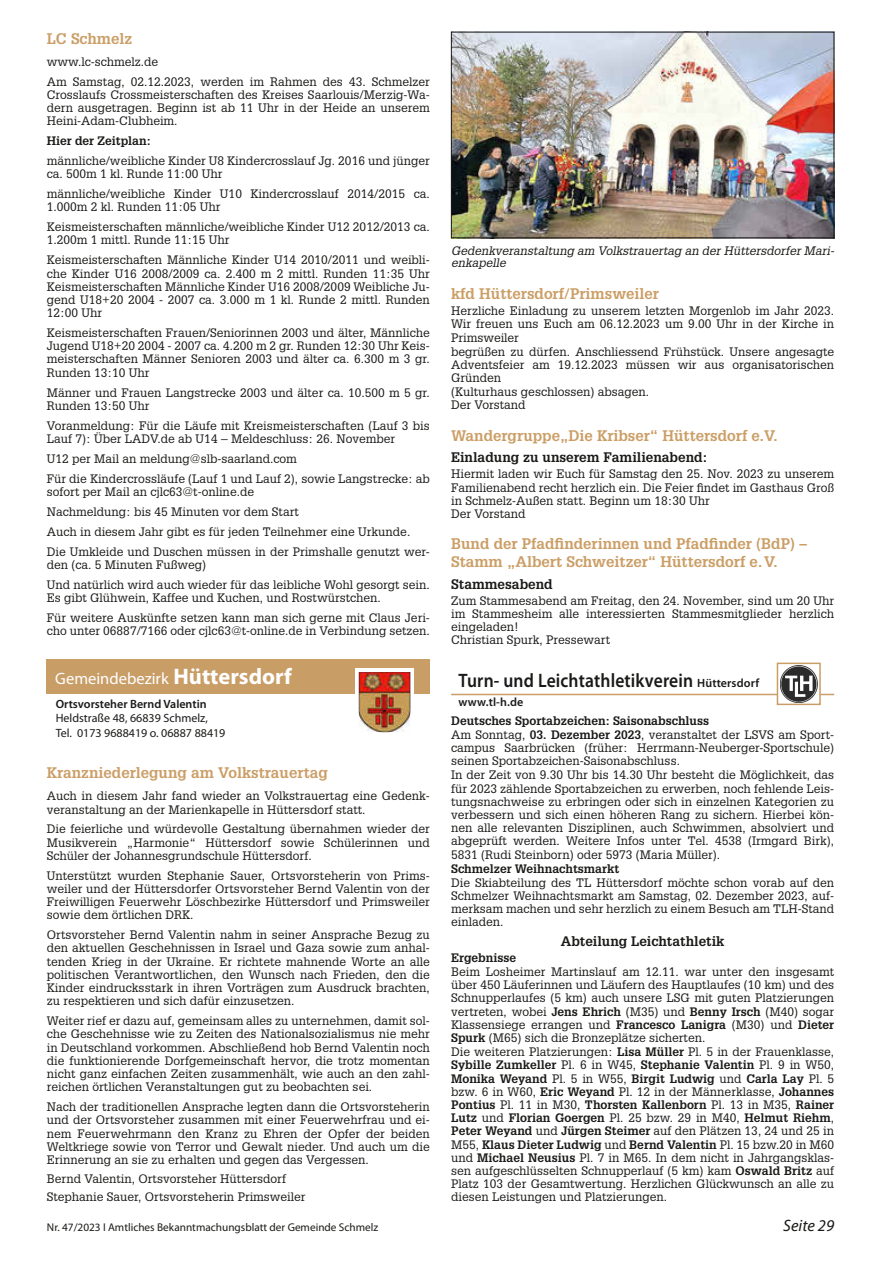
<style>
.page{position:relative;width:881px;height:1263px;background:#fff}
.page>*{position:absolute;margin:0;border:0;box-sizing:border-box;transform-origin:0 0}
.t1{font:600 19.5px "Myriad Pro";letter-spacing:.01em;color:#1a1a18;scale:.9 1}
.t2{font:16.5px "Myriad Pro";color:#fff}
.t3{font:italic 16.5px "Myriad Pro";color:#1a1a18}
.t4{font:700 15px/18px "Glypha LT";color:#cb9e66}
.t5{font:700 13.5px "Glypha LT";color:#1a1a18}
.t6{font:12px/13.2px "Glypha LT";color:#1a1a18}
.t7{font:italic 12px/12px "Glypha LT";color:#1a1a18}
.t8{font:12px/14.4px "Myriad Pro";color:#1a1a18}
.t9{font:700 12px "Glypha LT";color:#1a1a18}
.t10{font:600 12px "Myriad Pro";color:#1a1a18}
.t11{font:11.25px "Myriad Pro";color:#1a1a18}
.s1{font-weight:700;font-size:22.5px}
.s2{font-size:12px}
.s3{font-weight:700}
</style>
<div class="page">
<img style="left:453px;top:34px;width:378px;height:202px">
<div style="left:451px;top:32px;width:382px;height:206px;border:1px solid #1a1a18"></div>
<hr style="left:451px;top:694px;width:382px;height:1px;background:#c99d66">
<svg style="left:779px;top:666px;width:38px;height:36px"></svg>
<div style="left:776px;top:663px;width:44px;height:42px;border:2px solid #c99d66"></div>
<div style="left:47px;top:659px;width:382px;height:34px;background:#c99d66"></div>
<div style="left:355px;top:668px;width:59px;height:65px;background:#fff"></div>
<img style="left:358px;top:672px;width:52px;height:60px">
<p class="t4" style="left:47px;top:29px;width:87px">LC Schmelz</p>
<p class="t6" style="left:47px;top:51px;width:384px;line-height:20px">www. lc-schmelz. de<br>Am Samstag, 02. 12. 2023, werden im Rahmen des 43. Schmelzer</p>
<p class="t6" style="left:47px;top:88px;width:384px;text-align:justify">Crosslaufs Crossmeisterschaften des Kreises Saarlouis/Merzig-Wa&shy;dern ausgetragen. Beginn ist ab 11 Uhr in der Heide an unserem Heini-Adam-Clubheim.</p>
<p class="t9" style="left:47px;top:133px;width:105px">Hier der Zeitplan:</p>
<p class="t6" style="left:47px;top:154px;width:384px">männliche/weibliche Kinder U8 Kindercrosslauf Jg. 2016 und jünger ca. 500m 1 kl. Runde 11:00 Uhr</p>
<p class="t6" style="left:47px;top:187px;width:382px">männliche/weibliche Kinder U10 Kindercrosslauf 2014/2015 ca.</p>
<p class="t6" style="left:47px;top:197px;width:382px;line-height:20px">1. 000m 2 kl. Runden 11:05 Uhr<br>Keismeisterschaften männliche/weibliche Kinder U12 2012/2013 ca.</p>
<p class="t6" style="left:47px;top:230px;width:384px;line-height:20px">1. 200m 1 mittl. Runde 11:15 Uhr<br>Keismeisterschaften Männliche Kinder U14 2010/2011 und weibli-</p>
<p class="t6" style="left:47px;top:266px;width:384px;text-align:justify">che Kinder U16 2008/2009 ca. 2. 400 m 2 mittl. Runden 11:35 Uhr Keismeisterschaften Männliche Kinder U16 2008/2009 Weibliche Ju&shy;gend U18+20 2004 - 2007 ca. 3. 000 m 1 kl. Runde 2 mittl. Runden 12:00 Uhr</p>
<p class="t6" style="left:47px;top:326px;width:384px">Keismeisterschaften Frauen/Seniorinnen 2003 und älter, Männliche Jugend U18+20 2004 - 2007 ca. 4. 200 m 2 gr. Runden 12:30 Uhr Keis&shy;meisterschaften Männer Senioren 2003 und älter ca. 6. 300 m 3 gr.<br>Runden 13:10 Uhr</p>
<p class="t6" style="left:47px;top:385px;width:382px">Männer und Frauen Langstrecke 2003 und älter ca. 10. 500 m 5 gr.<br>Runden 13:50 Uhr</p>
<p class="t6" style="left:47px;top:418px;width:384px">Voranmeldung: Für die Läufe mit Kreismeisterschaften (Lauf 3 bis<br>Lauf 7): Über LADV. de ab U14 – Meldeschluss: 26. November</p>
<p class="t6" style="left:47px;top:448px;width:384px;line-height:20px">U12 per Mail an meldung@slb-saarland. com<br>Für die Kindercrossläufe (Lauf 1 und Lauf 2), sowie Langstrecke: ab</p>
<p class="t6" style="left:47px;top:481px;width:384px;line-height:20px">sofort per Mail an cjlc63@t-online. de<br>Nachmeldung: bis 45 Minuten vor dem Start<br>Auch in diesem Jahr gibt es für jeden Teilnehmer eine Urkunde.<br>Die Umkleide und Duschen müssen in der Primshalle genutzt wer-</p>
<p class="t6" style="left:47px;top:554px;width:382px;line-height:20px">den (ca. 5 Minuten Fußweg)<br>Und natürlich wird auch wieder für das leibliche Wohl gesorgt sein.</p>
<p class="t6" style="left:47px;top:587px;width:384px;line-height:20px">Es gibt Glühwein, Kaffee und Kuchen, und Rostwürstchen.<br>Für weitere Auskünfte setzen kann man sich gerne mit Claus Jeri-</p>
<p class="t6" style="left:47px;top:624px;width:382px">cho unter 06887/7166 oder cjlc63@t-online. de in Verbindung setzen.</p>
<h2 class="t2" style="left:55px;top:669px;width:238px">Gemeindebezirk <span class="s1">Hüttersdorf</span></h2>
<p class="t10" style="left:56px;top:696px;width:152px">Ortsvorsteher Bernd Valentin</p>
<p class="t8" style="left:56px;top:711px;width:171px">Heldstraße 48, 66839 Schmelz,<br>Tel. 0173 9688419 o. 06887 88419</p>
<p class="t4" style="left:47px;top:764px;width:282px">Kranzniederlegung am Volkstrauertag</p>
<p class="t6" style="left:47px;top:789px;width:384px">Auch in diesem Jahr fand wieder an Volkstrauertag eine Gedenk&shy;veranstaltung an der Marienkapelle in Hüttersdorf statt.</p>
<p class="t6" style="left:47px;top:822px;width:384px;text-align:justify">Die feierliche und würdevolle Gestaltung übernahmen wieder der Musikverein „Harmonie“ Hüttersdorf sowie Schülerinnen und Schüler der Johannesgrundschule Hüttersdorf.</p>
<p class="t6" style="left:47px;top:869px;width:384px;text-align:justify">Unterstützt wurden Stephanie Sauer, Ortsvorsteherin von Prims&shy;weiler und der Hüttersdorfer Ortsvorsteher Bernd Valentin von der Freiwilligen Feuerwehr Löschbezirke Hüttersdorf und Primsweiler sowie dem örtlichen DRK.</p>
<p class="t6" style="left:47px;top:928px;width:384px;text-align:justify">Ortsvorsteher Bernd Valentin nahm in seiner Ansprache Bezug zu den aktuellen Geschehnissen in Israel und Gaza sowie zum anhal&shy;tenden Krieg in der Ukraine. Er richtete mahnende Worte an alle politischen Verantwortlichen, den Wunsch nach Frieden, den die Kinder eindrucksstark in ihren Vorträgen zum Ausdruck brachten, zu respektieren und sich dafür einzusetzen.</p>
<p class="t6" style="left:47px;top:1014px;width:384px;text-align:justify">Weiter rief er dazu auf, gemeinsam alles zu unternehmen, damit sol&shy;che Geschehnisse wie zu Zeiten des Nationalsozialismus nie mehr in Deutschland vorkommen. Abschließend hob Bernd Valentin noch die funktionierende Dorfgemeinschaft hervor, die trotz momentan nicht ganz einfachen Zeiten zusammenhält, wie auch an den zahl&shy;reichen örtlichen Veranstaltungen gut zu beobachten sei.</p>
<p class="t6" style="left:47px;top:1100px;width:384px;text-align:justify">Nach der traditionellen Ansprache legten dann die Ortsvorsteherin und der Ortsvorsteher zusammen mit einer Feuerwehrfrau und ei&shy;nem Feuerwehrmann den Kranz zu Ehren der Opfer der beiden Weltkriege sowie von Terror und Gewalt nieder. Und auch um die Erinnerung an sie zu erhalten und gegen das Vergessen.</p>
<p class="t6" style="left:47px;top:1169px;width:260px;line-height:18.8px">Bernd Valentin, Ortsvorsteher Hüttersdorf<br>Stephanie Sauer, Ortsvorsteherin Primsweiler</p>
<p class="t7" style="left:451px;top:245px;width:384px">Gedenkveranstaltung am Volkstrauertag an der Hüttersdorfer Mari&shy;enkapelle</p>
<p class="t4" style="left:451px;top:284px;width:209px">kfd Hüttersdorf/Primsweiler</p>
<p class="t6" style="left:451px;top:304px;width:384px">Herzliche Einladung zu unserem letzten Morgenlob im Jahr 2023.<br>Wir freuen uns Euch am 06. 12. 2023 um 9. 00 Uhr in der Kirche in Primsweiler<br>begrüßen zu dürfen. Anschliessend Frühstück. Unsere angesagte Adventsfeier am 19. 12. 2023 müssen wir aus organisatorischen Gründen<br>(Kulturhaus geschlossen) absagen.</p>
<p class="t6" style="left:451px;top:398px;width:76px">Der Vorstand</p>
<p class="t4" style="left:451px;top:426px;width:328px">Wandergruppe„Die Kribser“ Hüttersdorf e.V.</p>
<p class="t5" style="left:451px;top:449px;width:257px">Einladung zu unserem Familienabend:</p>
<p class="t6" style="left:451px;top:467px;width:384px">Hiermit laden wir Euch für Samstag den 25. Nov. 2023 zu unserem Familienabend recht herzlich ein. Die Feier findet im Gasthaus Groß in Schmelz-Außen statt. Beginn um 18:30 Uhr<br>Der Vorstand</p>
<p class="t4" style="left:451px;top:535px;width:357px">Bund der Pfadfinderinnen und Pfadfinder (BdP) –<br>Stamm „Albert Schweitzer“ Hüttersdorf e.V.</p>
<p class="t5" style="left:451px;top:576px;width:103px">Stammesabend</p>
<p class="t6" style="left:451px;top:594px;width:384px">Zum Stammesabend am Freitag, den 24. November, sind um 20 Uhr im Stammesheim alle interessierten Stammesmitglieder herzlich eingeladen!<br>Christian Spurk, Pressewart</p>
<h1 class="t1" style="left:458px;top:668px;width:335px">Turn- und Leichtathletikverein <span class="s2">Hüttersdorf</span></h1>
<p class="t10" style="left:458px;top:694px;width:66px">www.tl-h.de</p>
<p class="t6" style="left:451px;top:713px;width:384px"><span class="s3">Deutsches Sportabzeichen: Saisonabschluss<br></span>Am Sonntag, <span class="s3">03. Dezember 2023</span>, veranstaltet der LSVS am Sport&shy;campus Saarbrücken (früher: Herrmann-Neuberger-Sportschule) seinen Sportabzeichen-Saisonabschluss.<br>In der Zeit von 9. 30 Uhr bis 14. 30 Uhr besteht die Möglichkeit, das für 2023 zählende Sportabzeichen zu erwerben, noch fehlende Leis&shy;tungsnachweise zu erbringen oder sich in einzelnen Kategorien zu verbessern und sich einen höheren Rang zu sichern. Hierbei kön&shy;nen alle relevanten Disziplinen, auch Schwimmen, absolviert und abgeprüft werden. Weitere Infos unter Tel. 4538 (Irmgard Birk), 5831 (Rudi Steinborn) oder 5973 (Maria Müller).</p>
<p class="t9" style="left:451px;top:861px;width:170px">Schmelzer Weihnachtsmarkt</p>
<p class="t6" style="left:451px;top:876px;width:384px;text-align:justify">Die Skiabteilung des TL Hüttersdorf möchte schon vorab auf den Schmelzer Weihnachtsmarkt am Samstag, 02. Dezember 2023, auf&shy;merksam machen und sehr herzlich zu einem Besuch am TLH-Stand einladen.</p>
<p class="t5" style="left:560px;top:932px;width:165px">Abteilung Leichtathletik</p>
<p class="t9" style="left:451px;top:950px;width:66px">Ergebnisse</p>
<p class="t6" style="left:451px;top:965px;width:384px">Beim Losheimer Martinslauf am 12. 11. war unter den insgesamt über 450 Läuferinnen und Läufern des Hauptlaufes (10 km) und des Schnupperlaufes (5 km) auch unsere LSG mit guten Platzierungen vertreten, wobei <span class="s3">Jens Ehrich</span> (M35) und <span class="s3">Benny Irsch</span> (M40) sogar Klassensiege errangen und <span class="s3">Francesco Lanigra</span> (M30) und <span class="s3">Dieter Spurk</span> (M65) sich die Bronzeplätze sicherten.<br>Die weiteren Platzierungen: <span class="s3">Lisa Müller</span> Pl. 5 in der Frauenklasse, <span class="s3">Sybille Zumkeller</span> Pl. 6 in W45, <span class="s3">Stephanie Valentin</span> Pl. 9 in W50, <span class="s3">Monika Weyand</span> Pl. 5 in W55, <span class="s3">Birgit Ludwig</span> und <span class="s3">Carla Lay</span> Pl. 5 bzw. 6 in W60, <span class="s3">Eric Weyand</span> Pl. 12 in der Männerklasse, <span class="s3">Johannes Pontius</span> Pl. 11 in M30, <span class="s3">Thorsten Kallenborn</span> Pl. 13 in M35, <span class="s3">Rainer Lutz</span> und <span class="s3">Florian Goergen</span> Pl. 25 bzw. 29 in M40, <span class="s3">Helmut Riehm</span>, <span class="s3">Peter Weyand</span> und <span class="s3">Jürgen Steimer</span> auf den Plätzen 13, 24 und 25 in M55, <span class="s3">Klaus Dieter Ludwig</span> und <span class="s3">Bernd Valentin</span> Pl. 15 bzw. 20 in M60 und <span class="s3">Michael Neusius</span> Pl. 7 in M65. In dem nicht in Jahrgangsklas&shy;sen aufgeschlüsselten Schnupperlauf (5 km) kam <span class="s3">Oswald Britz</span> auf Platz 103 der Gesamtwertung. Herzlichen Glückwunsch an alle zu diesen Leistungen und Platzierungen.</p>
<p class="t11" style="left:47px;top:1220px;width:333px">Nr. 47/2023 I Amtliches Bekanntmachungsblatt der Gemeinde Schmelz</p>
<h2 class="t3" style="left:782px;top:1215px;width:52px">Seite 29</h2>
</div>
